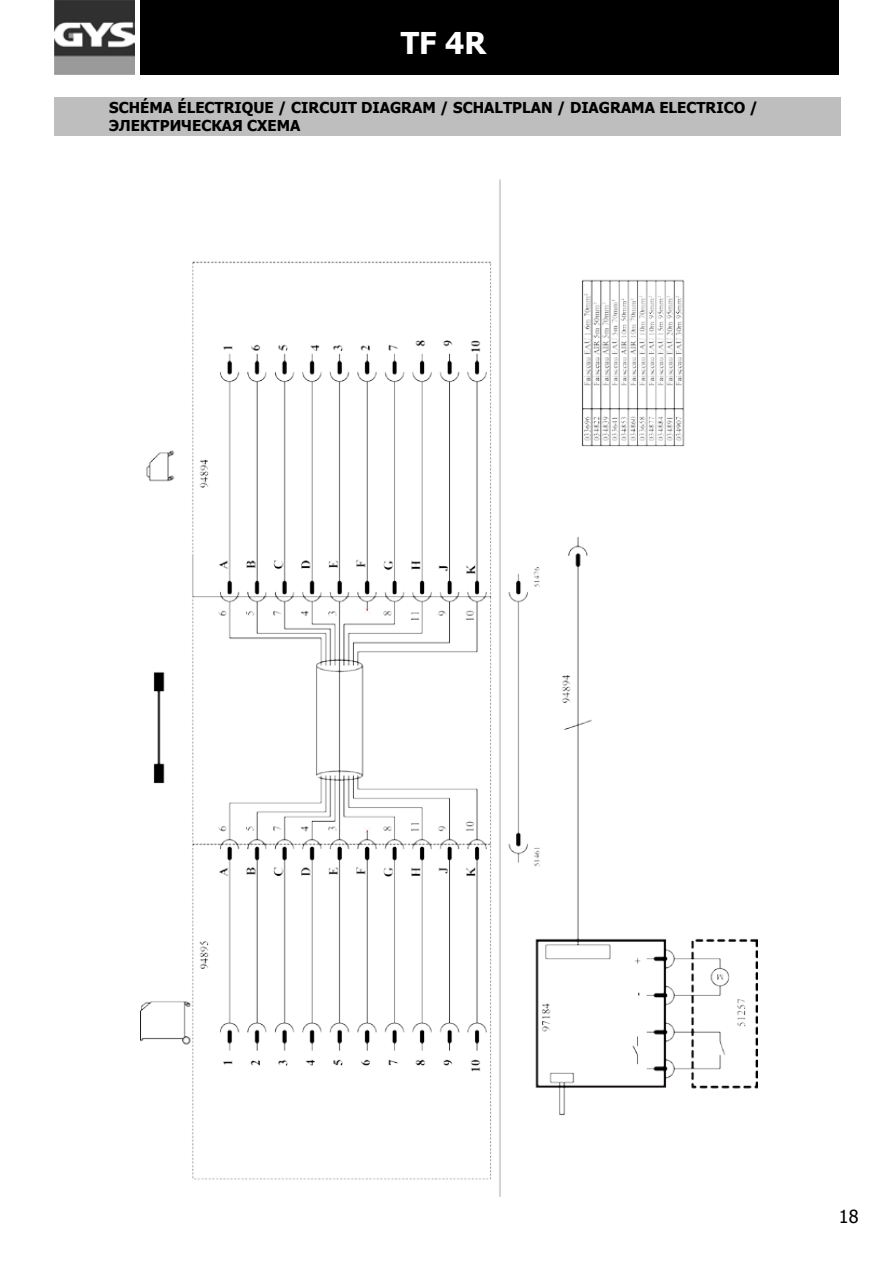
<style>
.page{position:relative;width:893px;height:1263px;background:#fff}
.page>*{position:absolute;margin:0;border:0;box-sizing:border-box;transform-origin:0 0}
.t1{font:700 30px "Tahoma";color:#fff}
.t2{font:18px "Tahoma";color:#000}
.t3{font:700 15px "Tahoma";color:#000}
</style>
<div class="page">
<div style="left:141px;top:0;width:698px;height:75px;background:#000"></div>
<img style="left:54px;top:0;width:81px;height:74px">
<div style="left:54px;top:98px;width:786px;height:38px;background:#bebebe"></div>
<img style="left:141px;top:179px;width:616px;height:1018px">
<h1 class="t1" style="left:401px;top:22px;width:85px">TF 4R</h1>
<p class="t3" style="left:109px;top:97px;width:283px">SCHÉMA ÉLECTRIQUE / CIRCUIT DIAGRA</p>
<p class="t3" style="left:422px;top:97px;width:178px">M / SCHALTPLAN / DIAGRA</p>
<p class="t3" style="left:631px;top:97px;width:129px">MA ELECTRICO /</p>
<p class="t3" style="left:109px;top:115px;width:193px">ЭЛЕКТРИЧЕСКАЯ СХЕМА</p>
<p class="t2" style="left:839px;top:1204px;width:21px">18</p>
</div>
